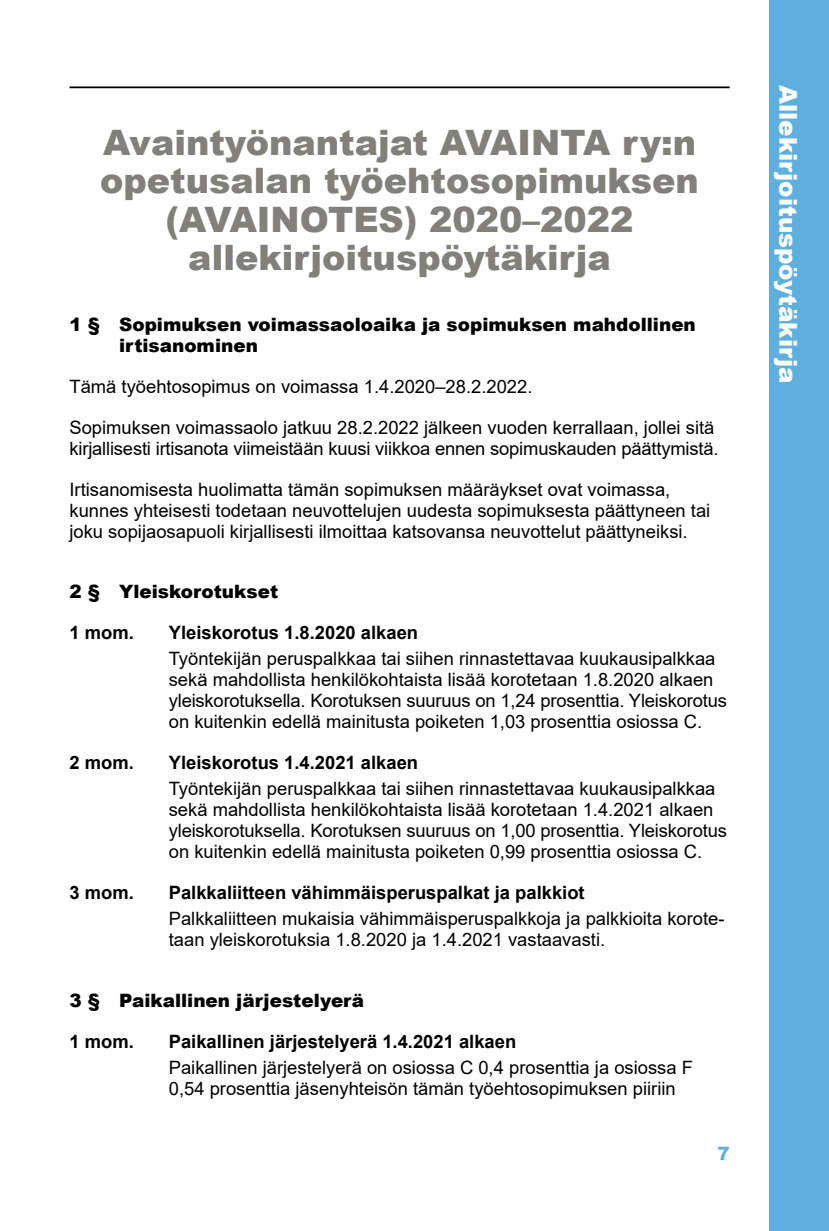
<style>
.page{position:relative;width:829px;height:1231px;background:#fff}
.page>*{position:absolute;margin:0;border:0;box-sizing:border-box;transform-origin:0 0}
.Ots1{font:900 35px/38.5px "Arial";color:#81807a;text-align:center}
.t1{font:900 24.5px "Arial";color:#fff}
.LeipäSisennetty{font:18.38px/21px "Arial";color:#000}
.Leipis{font:18.38px/21px "Arial";color:#000}
.OtsikollinenMomentti{font:700 18.38px "Arial";color:#000}
.Ots3{font:900 18.38px/21px "Arial";color:#000}
.t2{font:900 18.38px "Arial";color:#5eafde}
</style>
<div class="page">
<div style="left:769px;top:0;width:59px;height:1230px;background:#5eafde"></div>
<hr style="left:69px;top:86px;width:660px;height:2px;background:#000">
<p class="Ots1" style="left:100px;top:122px;width:600px">Avaintyönantajat AVAINTA ry:n opetusalan työehtosopimuksen (AVAINOTES) 2020–2022 allekirjoituspöytäkirja</p>
<p class="Ots3" style="left:119px;top:313px;width:578px;text-indent:-50px">1 § Sopimuksen voimassaoloaika ja sopimuksen mahdollinen irtisanominen</p>
<p class="Leipis" style="left:69px;top:376px;width:464px">Tämä työehtosopimus on voimassa 1.4.2020–28.2.2022.</p>
<p class="Leipis" style="left:69px;top:416px;width:650px">Sopimuksen voimassaolo jatkuu 28.2.2022 jälkeen vuoden kerrallaan, jollei sitä kirjallisesti irtisanota viimeistään kuusi viikkoa ennen sopimuskauden päättymistä.</p>
<p class="Leipis" style="left:69px;top:478px;width:642px">Irtisanomisesta huolimatta tämän sopimuksen määräykset ovat voimassa, kunnes yhteisesti todetaan neuvottelujen uudesta sopimuksesta päättyneen tai joku sopijaosapuoli kirjallisesti ilmoittaa katsovansa neuvottelut päättyneiksi.</p>
<p class="Ots3" style="left:69px;top:580px;width:210px">2 § Yleiskorotukset</p>
<p class="OtsikollinenMomentti" style="left:69px;top:620px;width:66px">1 mom.</p>
<p class="OtsikollinenMomentti" style="left:169px;top:620px;width:251px">Yleiskorotus 1.8.2020 alkaen</p>
<p class="LeipäSisennetty" style="left:169px;top:648px;width:559px">Työntekijän peruspalkkaa tai siihen rinnastettavaa kuukausipalkkaa sekä mahdollista henkilökohtaista lisää korotetaan 1.8.2020 alkaen yleiskorotuksella. Korotuksen suuruus on 1,24 prosenttia. Yleiskorotus on kuitenkin edellä mainitusta poiketen 1,03 prosenttia osiossa C.</p>
<p class="OtsikollinenMomentti" style="left:69px;top:749px;width:66px">2 mom.</p>
<p class="OtsikollinenMomentti" style="left:169px;top:749px;width:251px">Yleiskorotus 1.4.2021 alkaen</p>
<p class="LeipäSisennetty" style="left:169px;top:778px;width:559px">Työntekijän peruspalkkaa tai siihen rinnastettavaa kuukausipalkkaa sekä mahdollista henkilökohtaista lisää korotetaan 1.4.2021 alkaen yleiskorotuksella. Korotuksen suuruus on 1,00 prosenttia. Yleiskorotus on kuitenkin edellä mainitusta poiketen 0,99 prosenttia osiossa C.</p>
<p class="OtsikollinenMomentti" style="left:69px;top:879px;width:66px">3 mom.</p>
<p class="OtsikollinenMomentti" style="left:169px;top:879px;width:417px">Palkkaliitteen vähimmäisperuspalkat ja palkkiot</p>
<p class="LeipäSisennetty" style="left:169px;top:907px;width:557px">Palkkaliitteen mukaisia vähimmäisperuspalkkoja ja palkkioita korote&shy;taan yleiskorotuksia 1.8.2020 ja 1.4.2021 vastaavasti.</p>
<p class="Ots3" style="left:69px;top:989px;width:296px">3 § Paikallinen järjestelyerä</p>
<p class="OtsikollinenMomentti" style="left:69px;top:1028px;width:66px">1 mom.</p>
<p class="OtsikollinenMomentti" style="left:169px;top:1028px;width:349px">Paikallinen järjestelyerä 1.4.2021 alkaen</p>
<p class="LeipäSisennetty" style="left:169px;top:1056px;width:525px">Paikallinen järjestelyerä on osiossa C 0,4 prosenttia ja osiossa F<br>0,54 prosenttia jäsenyhteisön tämän työehtosopimuksen piiriin</p>
<p class="t2" style="left:717px;top:1140px;width:14px">7</p>
<h2 class="t1" style="left:805px;top:85px;width:300px;rotate:90deg">Allekirjoituspöytäkirja</h2>
</div>
